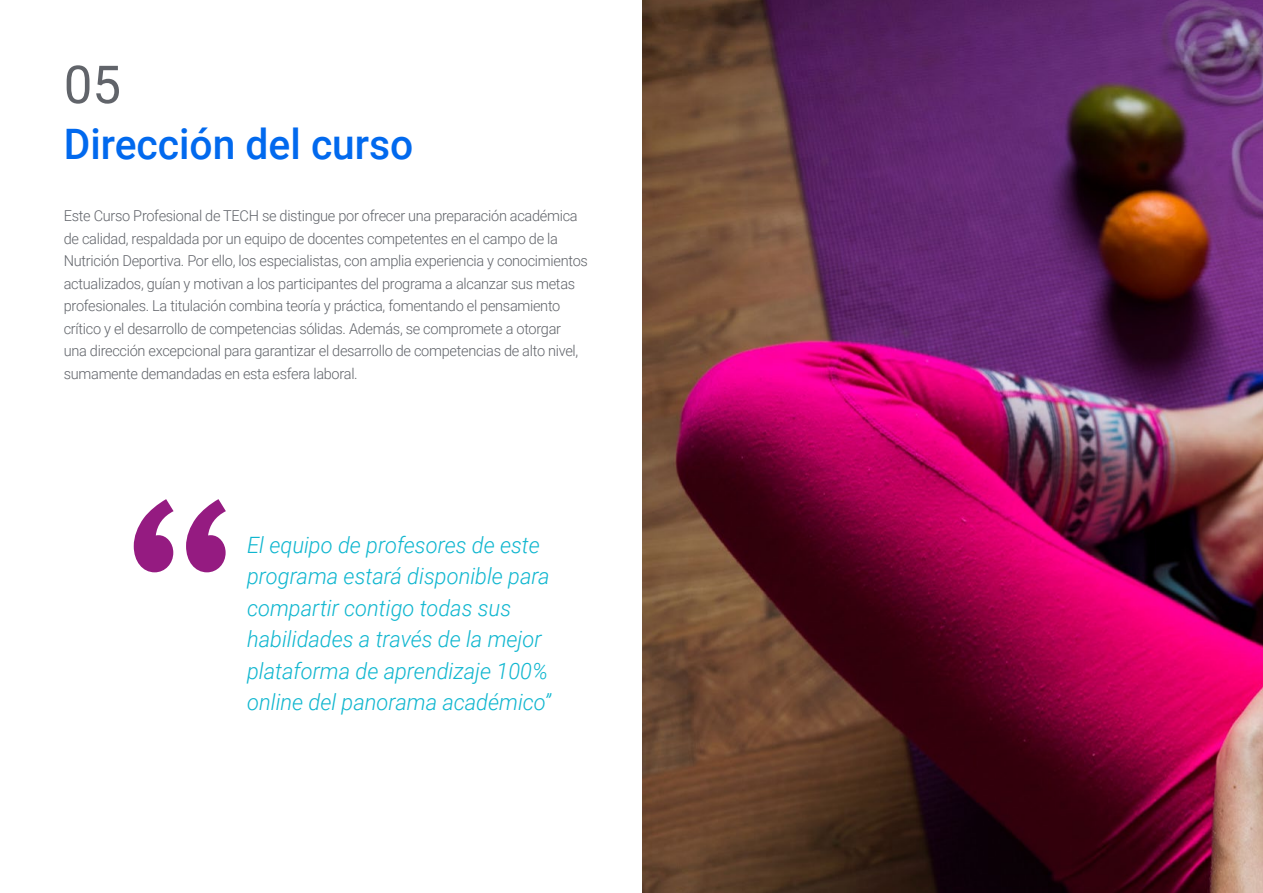
<style>
.page{position:relative;width:1263px;height:893px;background:#fff}
.page>*{position:absolute;margin:0;border:0;box-sizing:border-box;transform-origin:0 0}
.t1{font:52.5px "Roboto";color:#61646a}
.t2{font:500 42px "Roboto";color:#0169ee}
.t3{font:italic 300 22.5px/31.5px "Roboto";color:#0fb6cf}
.t4{font:300 15px/22.5px "Roboto";letter-spacing:-.02em;color:#61646a}
</style>
<div class="page">
<svg style="left:134px;top:499px;width:92px;height:73px"></svg>
<img style="left:642px;top:0;width:621px;height:893px">
<h1 class="t1" style="left:64px;top:48px;width:59px">05</h1>
<h2 class="t2" style="left:64px;top:115px;width:351px">Dirección del curso</h2>
<p class="t4" style="left:64px;top:204px;width:526px">Este Curso Profesional de TECH se distingue por ofrecer una preparación académica de calidad, respaldada por un equipo de docentes competentes en el campo de la Nutrición Deportiva. Por ello, los especialistas, con amplia experiencia y conocimientos actualizados, guían y motivan a los participantes del programa a alcanzar sus metas profesionales. La titulación combina teoría y práctica, fomentando el pensamiento crítico y el desarrollo de competencias sólidas. Además, se compromete a otorgar una dirección excepcional para garantizar el desarrollo de competencias de alto nivel, sumamente demandadas en esta esfera laboral.</p>
<h3 class="t3" style="left:247px;top:528px;width:305px">El equipo de profesores de este programa estará disponible para compartir contigo todas sus habilidades a través de la mejor plataforma de aprendizaje 100% online del panorama académico”</h3>
</div>
